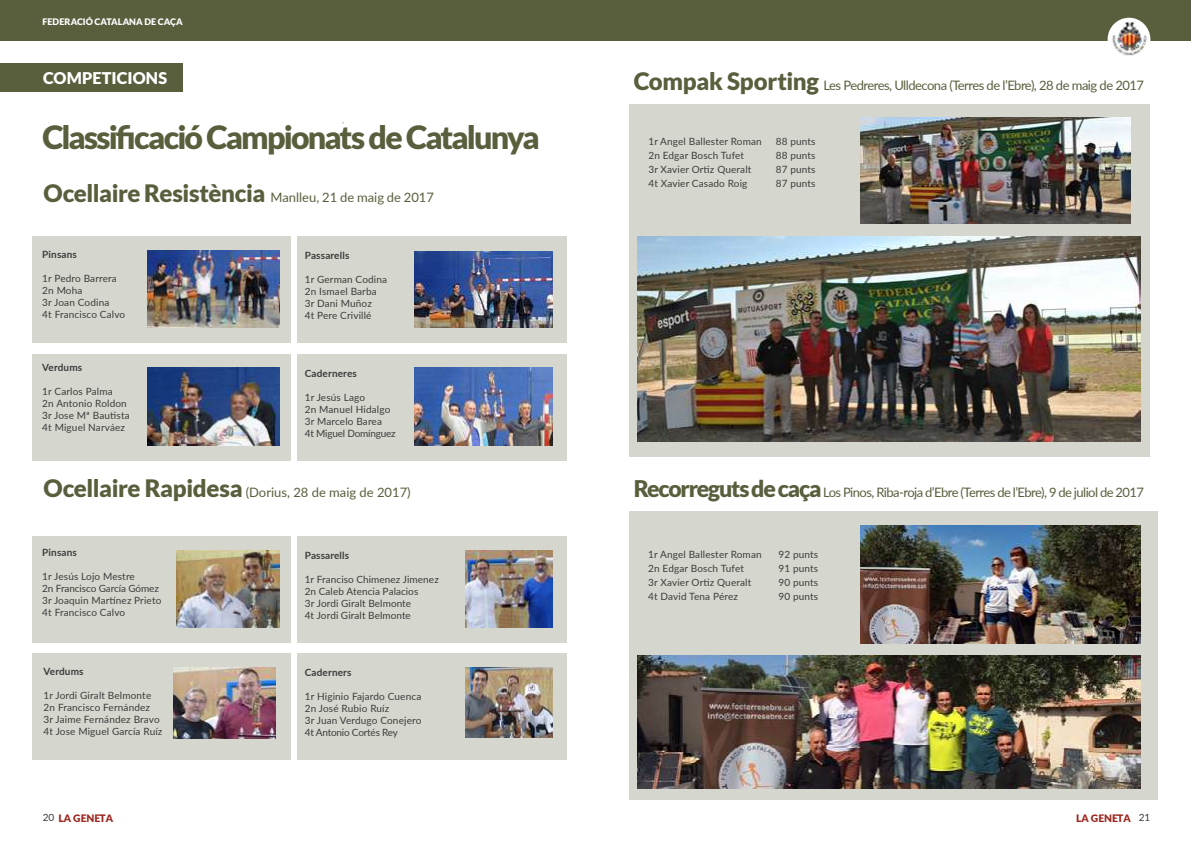
<style>
.page{position:relative;width:1191px;height:842px;background:#fff}
.page>*{position:absolute;margin:0;border:0;box-sizing:border-box;transform-origin:0 0}
.t1{font:900 32px "Lato";letter-spacing:-.06em;color:#595e3d}
.t2{font:900 16.2px "Lato";letter-spacing:.01em;color:#fff}
.t3{font:13px "Lato";letter-spacing:-.04em;color:#595e3d}
.t4{font:13px "Lato";color:#595e3d}
.t5{font:900 10.3px "Lato";color:#9c2921}
.t6{font:10px/12px "Lato";letter-spacing:.015em;color:#3c3c3b}
.t7{font:700 10px "Lato";letter-spacing:.015em;color:#3c3c3b}
.t8{font:900 9px "Lato";color:#fff}
.s1{font-weight:900;font-size:24px}
.s2{font-weight:900;font-size:23px}
.s3{font-weight:400;font-size:10px;color:#3c3c3b}
</style>
<div class="page">
<div style="left:629px;top:511px;width:528px;height:288px;background:#d5d7cf"></div>
<img style="left:860px;top:525px;width:280px;height:119px">
<img style="left:637px;top:656px;width:503px;height:132px">
<div style="left:298px;top:237px;width:269px;height:106px;background:#d5d7cf"></div>
<div style="left:298px;top:536px;width:269px;height:106px;background:#d5d7cf"></div>
<div style="left:298px;top:354px;width:269px;height:106px;background:#d5d7cf"></div>
<div style="left:298px;top:654px;width:269px;height:106px;background:#d5d7cf"></div>
<div style="left:32px;top:237px;width:259px;height:106px;background:#d5d7cf"></div>
<div style="left:629px;top:104px;width:521px;height:353px;background:#d5d7cf"></div>
<div style="left:32px;top:536px;width:259px;height:106px;background:#d5d7cf"></div>
<div style="left:32px;top:354px;width:259px;height:106px;background:#d5d7cf"></div>
<div style="left:32px;top:654px;width:259px;height:106px;background:#d5d7cf"></div>
<img style="left:173px;top:667px;width:102px;height:71px">
<img style="left:466px;top:551px;width:87px;height:76px">
<img style="left:177px;top:551px;width:102px;height:76px">
<img style="left:465px;top:668px;width:88px;height:70px">
<img style="left:860px;top:117px;width:270px;height:106px">
<img style="left:638px;top:237px;width:502px;height:205px">
<div style="left:0;top:63px;width:183px;height:29px;background:#595e3d"></div>
<img style="left:415px;top:251px;width:138px;height:77px">
<img style="left:148px;top:367px;width:131px;height:78px">
<img style="left:415px;top:367px;width:138px;height:78px">
<img style="left:148px;top:250px;width:131px;height:78px">
<div style="left:0;top:0;width:1191px;height:41px;background:#595e3d"></div>
<img style="left:1107px;top:18px;width:43px;height:38px">
<p class="t8" style="left:43px;top:16px;width:142px">FEDERACIÓ CATALANA DE CAÇA</p>
<h2 class="t2" style="left:43px;top:69px;width:126px">COMPETICIONS</h2>
<h1 class="t1" style="left:43px;top:119px;width:499px">Classificació Campionats de Catalunya</h1>
<h3 class="t4" style="left:44px;top:188px;width:392px"><span class="s1">Ocellaire Resistència</span> Manlleu, 21 de maig de 2017</h3>
<p class="t7" style="left:42px;top:247px;width:36px">Pinsans</p>
<p class="t6" style="left:42px;top:272px;width:84px">1r Pedro Barrera<br>2n Moha<br>3r Joan Codina<br>4t Francisco Calvo</p>
<p class="t7" style="left:42px;top:360px;width:42px">Verdums</p>
<p class="t6" style="left:42px;top:385px;width:89px">1r Carlos Palma<br>2n Antonio Roldon<br>3r Jose Mª Bautista<br>4t Miguel Narváez</p>
<p class="t7" style="left:305px;top:248px;width:46px">Passarells</p>
<p class="t6" style="left:305px;top:273px;width:84px">1r German Codina<br>2n Ismael Barba<br>3r Dani Muñoz<br>4t Pere Crivillé</p>
<p class="t7" style="left:305px;top:366px;width:54px">Caderneres</p>
<p class="t6" style="left:305px;top:391px;width:92px">1r Jesús Lago<br>2n Manuel Hidalgo<br>3r Marcelo Barea<br>4t Miguel Domínguez</p>
<h3 class="t4" style="left:44px;top:483px;width:368px"><span class="s1">Ocellaire Rapidesa</span> (Dorius, 28 de maig de 2017)</h3>
<p class="t7" style="left:42px;top:545px;width:36px">Pinsans</p>
<p class="t6" style="left:42px;top:569px;width:121px">1r Jesús Lojo Mestre<br>2n Francisco García Gómez<br>3r Joaquin Martínez Prieto<br>4t Francisco Calvo</p>
<p class="t7" style="left:44px;top:664px;width:42px">Verdums</p>
<p class="t6" style="left:44px;top:689px;width:120px">1r Jordi Giralt Belmonte<br>2n Francisco Fernández<br>3r Jaime Fernández Bravo<br>4t Jose Miguel García Ruíz</p>
<p class="t7" style="left:305px;top:548px;width:46px">Passarells</p>
<p class="t6" style="left:305px;top:573px;width:135px">1r Franciso Chimenez Jimenez<br>2n Caleb Atencia Palacios<br>3r Jordi Giralt Belmonte<br>4t Jordi Giralt Belmonte</p>
<p class="t7" style="left:305px;top:665px;width:48px">Caderners</p>
<p class="t6" style="left:305px;top:690px;width:118px">1r Higinio Fajardo Cuenca<br>2n José Rubio Ruíz<br>3r Juan Verdugo Conejero<br>4t Antonio Cortés Rey</p>
<h3 class="t3" style="left:633px;top:76px;width:512px"><span class="s1">Compak Sporting</span> Les Pedreres, Ulldecona (Terres de l’Ebre), 28 de maig de 2017</h3>
<p class="t6" style="left:648px;top:134px;width:115px;line-height:14px">1r Angel Ballester Roman<br>2n Edgar Bosch Tufet<br>3r Xavier Ortiz Queralt<br>4t Xavier Casado Roig</p>
<p class="t6" style="left:776px;top:134px;width:41px;line-height:14px;text-align:justify">88 punts 88 punts 87 punts 87 punts</p>
<h3 class="t3" style="left:633px;top:483px;width:512px"><span class="s2">Recorreguts de caça</span>Los Pinos, Riba-roja d’Ebre (Terres de l’Ebre), 9 de juliol de 2017</h3>
<p class="t6" style="left:648px;top:547px;width:115px;line-height:14px">1r Angel Ballester Roman<br>2n Edgar Bosch Tufet<br>3r Xavier Ortiz Queralt<br>4t David Tena Pérez</p>
<p class="t6" style="left:778px;top:547px;width:41px;line-height:14px;text-align:justify">92 punts 91 punts 90 punts 90 punts</p>
<p class="t5" style="left:43px;top:810px;width:72px"><span class="s3">20</span> LA GENETA</p>
<p class="t5" style="left:1076px;top:810px;width:76px">LA GENETA <span class="s3">21</span></p>
</div>
